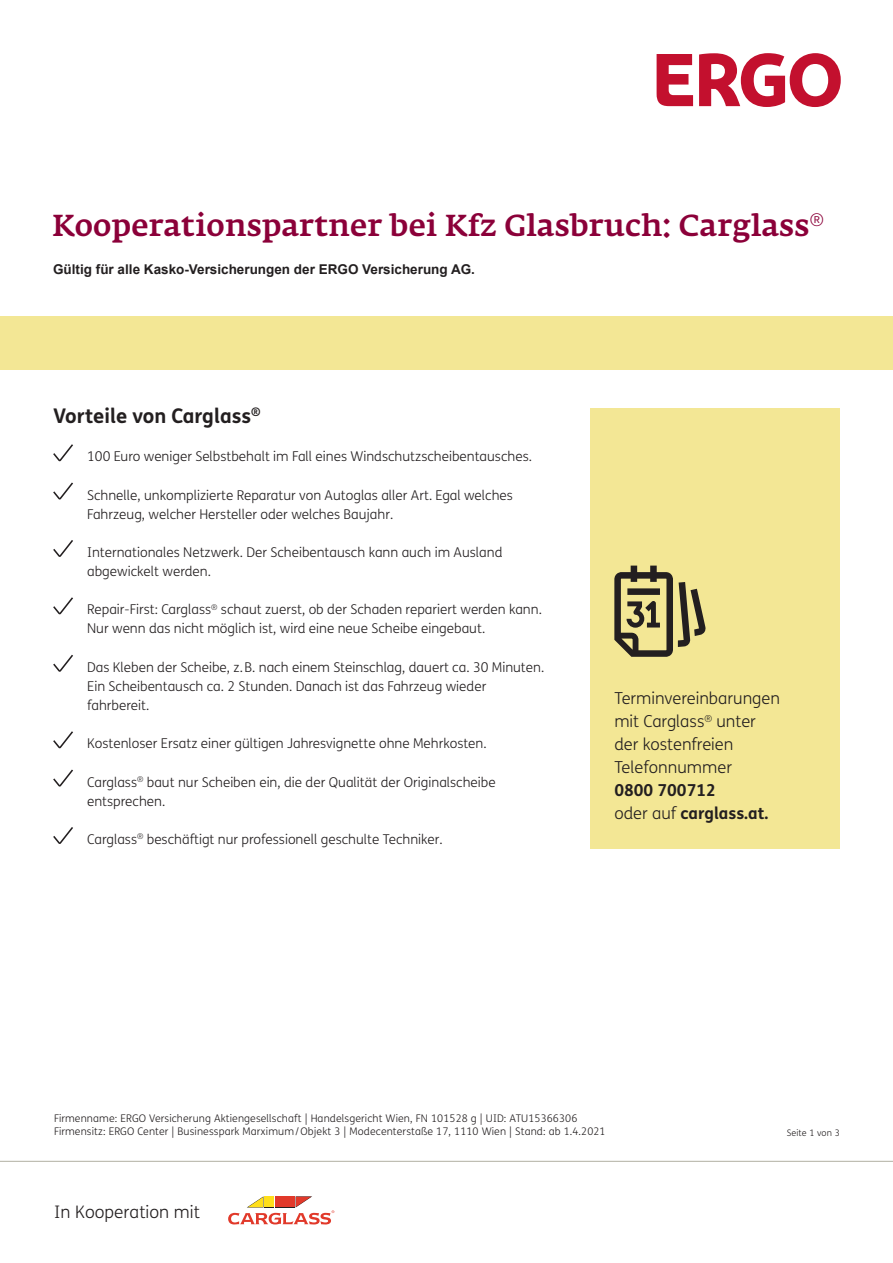
<style>
.page{position:relative;width:893px;height:1263px;background:#fff}
.page>*{position:absolute;margin:0;border:0;box-sizing:border-box;transform-origin:0 0}
.t1{font:500 30px "Fedra Serif A Pro";letter-spacing:.01em;color:#8b0039}
.t2{font:700 20.25px "FS Me";color:#231f20}
.t3{font:300 17.25px "FS Me";color:#231f20}
.t4{font:300 16.5px/23.1px "FS Me";color:#231f20}
.t5{font:700 16.5px/23.1px "FS Me";color:#231f20}
.t6{font:300 13.5px/19.2px "FS Me";color:#231f20}
.t7{font:700 13.5px "Arial";color:#231f20}
.t8{font:300 10.5px/12.6px "FS Me";letter-spacing:.01em;color:#231f20}
.t9{font:300 9px "FS Me";letter-spacing:.01em;color:#231f20}
.s1{font-weight:300}
</style>
<div class="page">
<svg style="left:53px;top:444px;width:20px;height:17px"></svg>
<svg style="left:53px;top:482px;width:20px;height:17px"></svg>
<svg style="left:53px;top:540px;width:20px;height:17px"></svg>
<svg style="left:53px;top:597px;width:20px;height:17px"></svg>
<svg style="left:53px;top:655px;width:20px;height:17px"></svg>
<svg style="left:53px;top:731px;width:20px;height:17px"></svg>
<svg style="left:53px;top:769px;width:20px;height:17px"></svg>
<svg style="left:53px;top:827px;width:20px;height:17px"></svg>
<svg style="left:699px;top:53px;width:142px;height:54px"></svg>
<svg style="left:657px;top:54px;width:36px;height:52px"></svg>
<div style="left:0;top:317px;width:893px;height:53px;background:#f3e795"></div>
<div style="left:590px;top:408px;width:250px;height:440px;background:#f3e795"></div>
<svg style="left:614px;top:566px;width:92px;height:91px"></svg>
<svg style="left:228px;top:1196px;width:106px;height:28px"></svg>
<hr style="left:0;top:1161px;width:893px;height:1px;background:#b1b0a3">
<h1 class="t1" style="left:52px;top:208px;width:773px">Kooperationspartner bei Kfz Glasbruch: Carglass<sup>®</sup></h1>
<p class="t7" style="left:53px;top:260px;width:423px">Gültig für alle Kasko-Versicherungen der ERGO Versicherung AG.</p>
<h2 class="t2" style="left:53px;top:400px;width:209px">Vorteile von Carglass<sup>®</sup></h2>
<p class="t6" style="left:87px;top:446px;width:446px">100 Euro weniger Selbstbehalt im Fall eines Windschutzscheibentausches.</p>
<p class="t6" style="left:87px;top:485px;width:427px">Schnelle, unkomplizierte Reparatur von Autoglas aller Art. Egal welches<br>Fahrzeug, welcher Hersteller oder welches Baujahr.</p>
<p class="t6" style="left:87px;top:542px;width:417px">Internationales Netzwerk. Der Scheibentausch kann auch im Ausland abgewickelt werden.</p>
<p class="t6" style="left:87px;top:600px;width:456px">Repair-First: Carglass<sup>®</sup> schaut zuerst, ob der Schaden repariert werden kann.<br>Nur wenn das nicht möglich ist, wird eine neue Scheibe eingebaut.</p>
<p class="t6" style="left:87px;top:657px;width:459px">Das Kleben der Scheibe, z.B. nach einem Steinschlag, dauert ca. 30 Minuten.<br>Ein Scheibentausch ca. 2 Stunden. Danach ist das Fahrzeug wieder fahrbereit.</p>
<p class="t6" style="left:87px;top:734px;width:401px">Kostenloser Ersatz einer gültigen Jahresvignette ohne Mehrkosten.</p>
<p class="t6" style="left:87px;top:772px;width:410px">Carglass<sup>®</sup> baut nur Scheiben ein, die der Qualität der Originalscheibe entsprechen.</p>
<p class="t6" style="left:87px;top:829px;width:357px">Carglass<sup>®</sup> beschäftigt nur professionell geschulte Techniker.</p>
<p class="t4" style="left:614px;top:686px;width:167px">Terminvereinbarungen mit Carglass<sup>®</sup> unter der kostenfreien<br>Telefonnummer</p>
<p class="t5" style="left:614px;top:778px;width:155px">0800 700712<br><span class="s1">oder auf</span> carglass.at.</p>
<p class="t8" style="left:54px;top:1112px;width:553px">Firmenname: ERGO Versicherung Aktiengesellschaft | Handelsgericht Wien, FN 101528 g | UID: ATU15366306<br>Firmensitz: ERGO Center | Businesspark Marximum/Objekt 3 | Modecenterstaße 17, 1110 Wien | Stand: ab 1.4.2021</p>
<p class="t3" style="left:54px;top:1200px;width:147px">In Kooperation mit</p>
<p class="t9" style="left:787px;top:1127px;width:55px">Seite 1 von 3</p>
</div>
